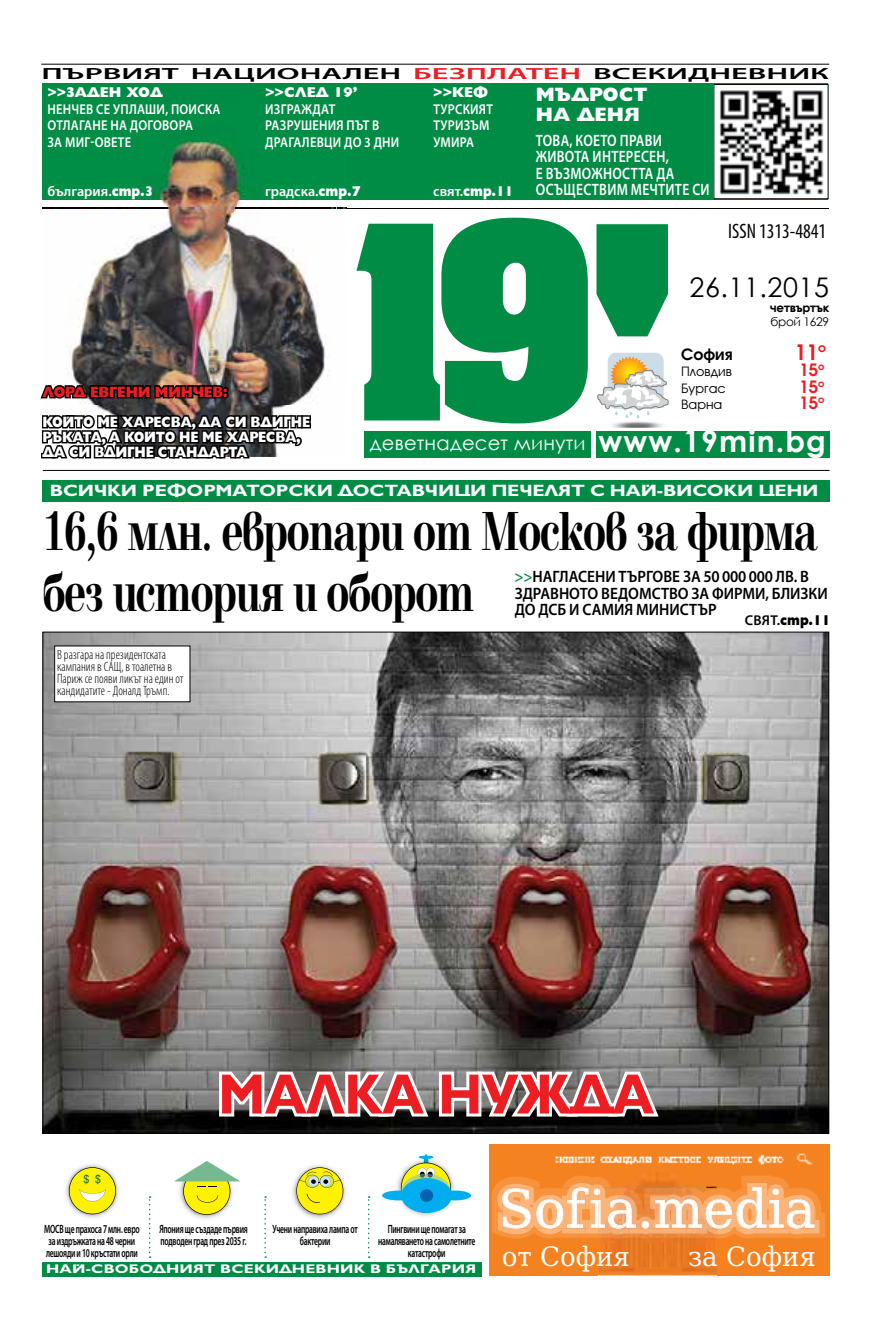
<style>
.page{position:relative;width:893px;height:1340px;background:#fff}
.page>*{position:absolute;margin:0;border:0;box-sizing:border-box;transform-origin:0 0}
.t1{font:700 57px/61.5px "Elfin CYR";letter-spacing:-.025em;color:#000;scale:.72 1}
.t2{font:700 57px "Gilt";letter-spacing:-.01em;color:#ed1d24;scale:.94 1}
.t3{font:52.35px "DejaVu Serif";color:#fff}
.t4{font:700 29.85px "Century Gothic";letter-spacing:.04em;color:#fff}
.t5{font:27px "Century Gothic";letter-spacing:.02em;color:#000}
.t6{font:26.85px "DejaVu Serif";color:#fff}
.t7{font:700 22.35px "Avanti CYR";color:#ed1d24}
.t8{font:condensed 21px "Myriad Pro";color:#000;scale:.95 1}
.t9{font:19.5px "Century Gothic";letter-spacing:.01em;color:#fff}
.t10{font:800 19.5px/19.5px "Gilt";color:#fff}
.t11{font:700 17.85px "Avanti CYR";color:#ed1d24}
.t12{font:600 16.5px/16.5px "Myriad Pro";color:#000;scale:.93 1}
.t13{font:600 16.5px/16.5px "Myriad Pro";letter-spacing:.02em;color:#fff;scale:.82 1}
.t14{font:700 16.5px "Gilt";letter-spacing:-.01em;color:#fff;scale:1.17 1}
.t15{font:700 16.35px "Avanti CYR";color:#000}
.t16{font:600 16.2px "Myriad Pro";color:#000;scale:2 1}
.t17{font:800 15px/15px "Gilt";letter-spacing:-.02em;color:#fff;scale:.86 1}
.t18{font:800 15px "Gilt";letter-spacing:-.02em;color:#ed1d24;scale:.93 1}
.t19{font:600 14.25px/16.5px "Myriad Pro";letter-spacing:.02em;color:#fff;scale:.88 1}
.t20{font:600 14.25px "Myriad Pro";color:#fff}
.t21{font:800 14.25px "Gilt";color:#fff}
.t22{font:800 14.25px "Gilt";color:#000;scale:.89 1}
.t23{font:800 14.25px "Gilt";color:#fff;scale:.89 1}
.t24{font:300 condensed 13.5px/12px "Myriad Pro";color:#000;scale:.95 1}
.t25{font:13.35px "Avanti CYR";color:#000}
.t26{font:700 12.6px "Gilt";letter-spacing:.01em;color:#fff;scale:1.26 1}
.t27{font:600 12px/12px "Myriad Pro";letter-spacing:-.03em;color:#000;scale:.63 1}
.t28{font:700 12px "Century Gothic";letter-spacing:-.03em;color:#000}
.t29{font:12px "Century Gothic";letter-spacing:-.03em;color:#000}
.s1{color:#ed1d24}
.s2{font-family:"Gilt";font-weight:800}
.s3{font-family:"Myriad Pro";font-weight:600}
.s4{color:#008c44}
</style>
<div class="page">
<svg style="left:596px;top:224px;width:72px;height:112px;background:#1e995a"></svg>
<div style="left:364px;top:431px;width:465px;height:27px;background:#008c44"></div>
<div style="left:591px;top:426px;width:5px;height:34px;background:#fff"></div>
<hr style="left:43px;top:208px;width:786px;height:1px;background:#000">
<svg style="left:356px;top:218px;width:232px;height:205px"></svg>
<hr style="left:43px;top:470px;width:786px;height:1px;background:#000">
<hr style="left:41px;top:64px;width:788px;height:1px;background:#000">
<div style="left:43px;top:83px;width:785px;height:117px;background:#008c44"></div>
<div style="left:714px;top:84px;width:114px;height:115px;background:#fff"></div>
<img style="left:719px;top:90px;width:105px;height:105px">
<img style="left:65px;top:1164px;width:54px;height:54px">
<img style="left:394px;top:1156px;width:63px;height:60px">
<img style="left:419px;top:1155px;width:14px;height:3px">
<svg style="left:401px;top:1158px;width:50px;height:54px"></svg>
<div style="left:401px;top:1177px;width:51px;height:35px;background:#00aeef;border-radius:50%"></div>
<div style="left:420px;top:1189px;width:13px;height:12px;background:#0064b1;border-radius:50%"></div>
<div style="left:382px;top:1190px;width:32px;height:10px;background:#00aeef;border-radius:50%"></div>
<div style="left:439px;top:1190px;width:32px;height:10px;background:#00aeef;border-radius:50%"></div>
<img style="left:292px;top:1165px;width:54px;height:54px">
<svg style="left:296px;top:1167px;width:47px;height:47px;background:#e0db44"></svg>
<img style="left:191px;top:1214px;width:30px;height:5px">
<svg style="left:174px;top:1161px;width:66px;height:53px"></svg>
<div style="left:42px;top:1261px;width:440px;height:14px;background:#008c44"></div>
<div style="left:489px;top:1143px;width:340px;height:132px;background:#f58220"></div>
<img style="left:555px;top:1153px;width:258px;height:12px">
<img style="left:599px;top:1173px;width:118px;height:103px">
<svg style="left:491px;top:1175px;width:334px;height:63px"></svg>
<svg style="left:149px;top:1196px;width:2px;height:61px"></svg>
<svg style="left:264px;top:1196px;width:2px;height:61px"></svg>
<svg style="left:368px;top:1196px;width:2px;height:61px"></svg>
<div style="left:608px;top:353px;width:56px;height:56px;background:#ccdde7;border-radius:8px"></div>
<img style="left:612px;top:418px;width:51px;height:9px">
<img style="left:612px;top:356px;width:37px;height:14px">
<svg style="left:597px;top:370px;width:71px;height:48px"></svg>
<div style="left:43px;top:480px;width:787px;height:22px;background:#008c44"></div>
<img style="left:45px;top:633px;width:782px;height:498px">
<svg style="left:216px;top:1064px;width:447px;height:65px"></svg>
<div style="left:55px;top:646px;width:135px;height:55px;background:#fff"></div>
<img style="left:43px;top:139px;width:304px;height:271px">
<img style="left:43px;top:208px;width:304px;height:1px">
<svg style="left:40px;top:380px;width:186px;height:21px;background:#3d3835"></svg>
<div style="left:222px;top:392px;width:7px;height:6px;border:3px solid #000;border-radius:50%"></div>
<div style="left:222px;top:387px;width:7px;height:7px;border:3px solid #000;border-radius:50%"></div>
<svg style="left:41px;top:410px;width:271px;height:49px;background:#383737"></svg>
<svg style="left:69px;top:1167px;width:47px;height:47px"></svg>
<h3 class="t16" style="left:42px;top:63px;width:395px">ПЪРВИЯТ НАЦИОНАЛЕН <span class="s1">БЕЗПЛАТЕН</span> ВСЕКИДНЕВНИК</h3>
<p class="t21" style="left:47px;top:84px;width:117px">&gt;&gt;ЗАДЕН ХОД</p>
<p class="t19" style="left:48px;top:100px;width:198px">НЕНЧЕВ СЕ УПЛАШИ, ПОИСКА<br>ОТЛАГАНЕ НА ДОГОВОРА<br>ЗА МИГ-ОВЕТЕ</p>
<p class="t20" style="left:47px;top:182px;width:108px">българия.<span class="s2">стр.3</span></p>
<p class="t21" style="left:265px;top:84px;width:89px">&gt;&gt;СЛЕД 19</p>
<p class="t21" style="left:353px;top:77px;width:7px">‘</p>
<p class="t19" style="left:265px;top:100px;width:154px">ИЗГРАЖДАТ<br>РАЗРУШЕНИЯ ПЪТ В<br>ДРАГАЛЕВЦИ ДО 3 ДНИ</p>
<p class="t20" style="left:265px;top:182px;width:97px">градска.<span class="s2">стр.7</span></p>
<p class="t21" style="left:433px;top:84px;width:57px">&gt;&gt;КЕФ</p>
<p class="t19" style="left:433px;top:100px;width:69px">ТУРСКИЯТ<br>ТУРИЗЪМ<br>УМИРА</p>
<p class="t23" style="left:433px;top:183px;width:92px"><span class="s3">свят.</span>стр.11</p>
<h3 class="t10" style="left:536px;top:85px;width:113px">МЪДРОСТ<br>НА ДЕНЯ</h3>
<h3 class="t13" style="left:536px;top:132px;width:213px">ТОВА, КОЕТО ПРАВИ<br>ЖИВОТА ИНТЕРЕСЕН,<br>Е ВЪЗМОЖНОСТТА ДА<br>ОСЪЩЕСТВИМ МЕЧТИТЕ СИ</h3>
<h3 class="t8" style="left:728px;top:218px;width:104px">ISSN 1313-4841</h3>
<p class="t18" style="left:43px;top:383px;width:201px">ЛОРД ЕВГЕНИ МИНЧЕВ:</p>
<p class="t17" style="left:43px;top:414px;width:313px">КОЙТО МЕ ХАРЕСВА, ДА СИ ВДИГНЕ<br>РЪКАТА, А КОЙТО НЕ МЕ ХАРЕСВА,<br>ДА СИ ВДИГНЕ СТАНДАРТА</p>
<h3 class="t9" style="left:370px;top:429px;width:217px">деветнадесет минути</h3>
<h3 class="t5" style="left:690px;top:268px;width:141px">26.11.2015</h3>
<p class="t28" style="left:770px;top:298px;width:61px">четвъртък</p>
<p class="t29" style="left:771px;top:313px;width:60px">брой 1629</p>
<h3 class="t15" style="left:681px;top:344px;width:53px">София</h3>
<h3 class="t7" style="left:794px;top:338px;width:33px">11<sup>о</sup></h3>
<p class="t25" style="left:681px;top:364px;width:52px">Пловдив</p>
<h3 class="t11" style="left:799px;top:359px;width:27px">15<sup>о</sup></h3>
<p class="t25" style="left:681px;top:380px;width:46px">Бургас</p>
<h3 class="t11" style="left:799px;top:375px;width:27px">15<sup>о</sup></h3>
<p class="t25" style="left:681px;top:397px;width:43px">Варна</p>
<h3 class="t11" style="left:799px;top:392px;width:27px">15<sup>о</sup></h3>
<h3 class="t4" style="left:598px;top:419px;width:229px">www.19min.bg</h3>
<h3 class="t14" style="left:50px;top:481px;width:658px">ВСИЧКИ РЕФОРМАТОРСКИ ДОСТАВЧИЦИ ПЕЧЕЛЯТ С НАЙ-ВИСОКИ ЦЕНИ</h3>
<h1 class="t1" style="left:43px;top:501px;width:1079px">16,6 млн. европари от Москов за фирма без история и оборот</h1>
<h3 class="t12" style="left:515px;top:568px;width:338px"><span class="s4">&gt;&gt;</span>НАГЛАСЕНИ ТЪРГОВЕ ЗА 50 000 000 ЛВ. В<br>ЗДРАВНОТО ВЕДОМСТВО ЗА ФИРМИ, БЛИЗКИ<br>ДО ДСБ И САМИЯ МИНИСТЪР</h3>
<p class="t22" style="left:745px;top:612px;width:98px"><span class="s3">СВЯТ.</span>стр.11</p>
<p class="t24" style="left:57px;top:648px;width:135px">В разгара на президентската кампания в САЩ, в тоалетна в<br>Париж се появи ликът на един от кандидатите - Доналд Тръмп.</p>
<h1 class="t2" style="left:218px;top:1062px;width:466px">МАЛКА НУЖДА</h1>
<p class="t27" style="left:44px;top:1222px;width:153px">МОСВ ще прахоса 7 млн. евро за издръжката на 48 черни лешояди и 10 кръстати орли</p>
<p class="t27" style="left:159px;top:1222px;width:142px">Япония ще създаде първия подводен град през 2035 г.</p>
<p class="t27" style="left:273px;top:1222px;width:137px;text-align:center">Учени направиха лампа от бактерии</p>
<p class="t27" style="left:378px;top:1222px;width:156px;text-align:center">Пингвини ще помагат за намаляването на самолетните катастрофи</p>
<p class="t26" style="left:46px;top:1261px;width:343px">НАЙ-СВОБОДНИЯТ ВСЕКИДНЕВНИК В БЪЛГАРИЯ</p>
<h2 class="t3" style="left:498px;top:1169px;width:319px">Sof .med a</h2>
<h2 class="t3" style="left:589px;top:1169px;width:49px">ia</h2>
<h2 class="t3" style="left:768px;top:1169px;width:18px">i</h2>
<h3 class="t6" style="left:502px;top:1235px;width:130px">от София</h3>
<h3 class="t6" style="left:688px;top:1235px;width:129px">за София</h3>
</div>
